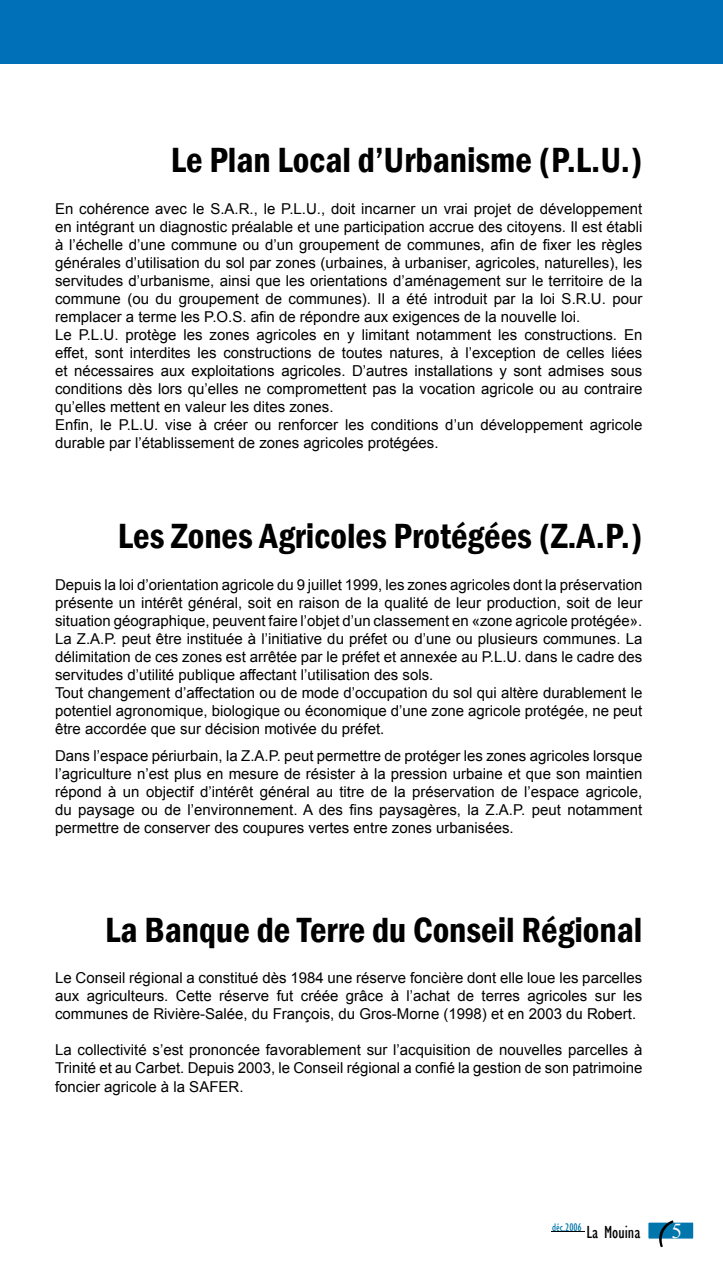
<style>
.page{position:relative;width:723px;height:1263px;background:#fff}
.page>*{position:absolute;margin:0;border:0;box-sizing:border-box;transform-origin:0 0}
.t1{font:600 condensed 36px "Franklin Gothic";color:#000}
.t2{font:21.3px "Times New Roman";color:#fff}
.t3{font:15px/18px "Arial";color:#000;text-align:justify}
.t4{font:condensed 11.25px "Gill Sans";color:#0076ad}
.s1{font-size:18px;color:#000}
</style>
<div class="page">
<hr style="left:552px;top:1232px;width:33px;height:1px;background:#000">
<div style="left:647px;top:1221px;width:48px;height:19px;background:#0076ad"></div>
<div style="left:645px;top:1219px;width:51px;height:22px;border:3px solid #fff"></div>
<div style="left:0;top:0;width:723px;height:63px;background:#0071b9"></div>
<svg style="left:655px;top:1219px;width:19px;height:22px"></svg>
<h1 class="t1" style="left:171px;top:136px;width:473px">Le Plan Local d’Urbanisme (P.L.U.)</h1>
<p class="t3" style="left:55px;top:200px;width:589px;text-align:left">En cohérence avec le S.A.R., le P.L.U., doit incarner un vrai projet de développement en intégrant un diagnostic préalable et une participation accrue des citoyens. Il est établi à l’échelle d’une commune ou d’un groupement de communes, afin de fixer les règles générales d’utilisation du sol par zones (urbaines, à urbaniser, agricoles, naturelles), les servitudes d’urbanisme, ainsi que les orientations d’aménagement sur le territoire de la commune (ou du groupement de communes). Il a été introduit par la loi S.R.U. pour remplacer a terme les P.O.S. afin de répondre aux exigences de la nouvelle loi.<br>Le P.L.U. protège les zones agricoles en y limitant notamment les constructions. En effet, sont interdites les constructions de toutes natures, à l’exception de celles liées et nécessaires aux exploitations agricoles. D’autres installations y sont admises sous conditions dès lors qu’elles ne compromettent pas la vocation agricole ou au contraire qu’elles mettent en valeur les dites zones.<br>Enfin, le P.L.U. vise à créer ou renforcer les conditions d’un développement agricole durable par l’établissement de zones agricoles protégées.</p>
<h1 class="t1" style="left:118px;top:512px;width:526px">Les Zones Agricoles Protégées (Z.A.P.)</h1>
<p class="t3" style="left:55px;top:576px;width:589px;text-align:left">Depuis la loi d’orientation agricole du 9 juillet 1999, les zones agricoles dont la préservation présente un intérêt général, soit en raison de la qualité de leur production, soit de leur situation géographique, peuvent faire l’objet d’un classement en «zone agricole protégée».<br>La Z.A.P. peut être instituée à l’initiative du préfet ou d’une ou plusieurs communes. La délimitation de ces zones est arrêtée par le préfet et annexée au P.L.U. dans le cadre des servitudes d’utilité publique affectant l’utilisation des sols.<br>Tout changement d’affectation ou de mode d’occupation du sol qui altère durablement le potentiel agronomique, biologique ou économique d’une zone agricole protégée, ne peut être accordée que sur décision motivée du préfet.</p>
<p class="t3" style="left:55px;top:747px;width:589px">Dans l’espace périurbain, la Z.A.P. peut permettre de protéger les zones agricoles lorsque l’agriculture n’est plus en mesure de résister à la pression urbaine et que son maintien répond à un objectif d’intérêt général au titre de la préservation de l’espace agricole, du paysage ou de l’environnement. A des fins paysagères, la Z.A.P. peut notamment permettre de conserver des coupures vertes entre zones urbanisées.</p>
<h1 class="t1" style="left:105px;top:906px;width:539px">La Banque de Terre du Conseil Régional</h1>
<p class="t3" style="left:55px;top:969px;width:589px">Le Conseil régional a constitué dès 1984 une réserve foncière dont elle loue les parcelles aux agriculteurs. Cette réserve fut créée grâce à l’achat de terres agricoles sur les communes de Rivière-Salée, du François, du Gros-Morne (1998) et en 2003 du Robert.</p>
<p class="t3" style="left:55px;top:1041px;width:589px;line-height:18.5px">La collectivité s’est prononcée favorablement sur l’acquisition de nouvelles parcelles à Trinité et au Carbet. Depuis 2003, le Conseil régional a confié la gestion de son patrimoine foncier agricole à la SAFER.</p>
<p class="t4" style="left:552px;top:1221px;width:90px">déc.2006 <span class="s1">La Mouina</span></p>
<h2 class="t2" style="left:671px;top:1217px;width:12px">5</h2>
</div>
